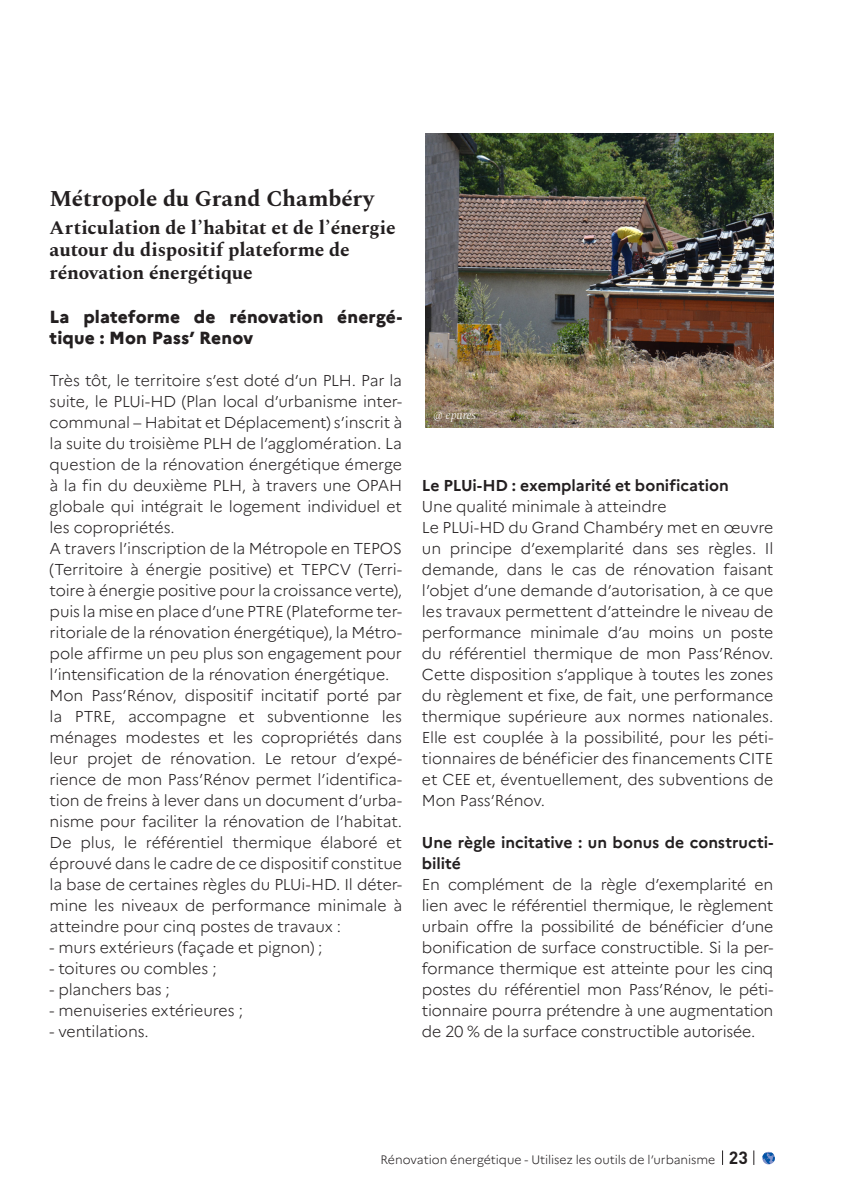
<style>
.page{position:relative;width:844px;height:1191px;background:#fff}
.page>*{position:absolute;margin:0;border:0;box-sizing:border-box;transform-origin:0 0}
.Titre_gras_Spectral{font:700 22.75px "Spectral";letter-spacing:-.01em;color:#231f20}
.Titre_gras_Spectral-2{font:700 19.25px/22.8px "Spectral";letter-spacing:-.005em;color:#231f20}
.Texte_courant_justif{font:800 17.5px/21px "Marianne";letter-spacing:.005em;color:#231f20}
.Texte_courant_justif-2{font:300 15.75px/21px "Marianne";letter-spacing:-.01em;color:#231f20;text-align:justify}
.Texte_courant_justif-3{font:700 15.75px/21px "Marianne";letter-spacing:-.005em;color:#231f20}
.t1{font:300 12.25px "Marianne";letter-spacing:-.005em;color:#231f20}
.Sommaire_-_Titre_noi{font:italic 300 12.25px "Spectral";letter-spacing:-.015em;color:#fff}
.s1{font-family:"DIN Pro";font-weight:700;font-size:17.5px}
</style>
<div class="page">
<svg style="left:762px;top:1151px;width:12px;height:13px"></svg>
<svg style="left:753px;top:1150px;width:1px;height:15px"></svg>
<svg style="left:722px;top:1150px;width:1px;height:15px"></svg>
<img style="left:426px;top:134px;width:347px;height:294px">
<p class="Titre_gras_Spectral" style="left:50px;top:182px;width:326px">Métropole du Grand Chambéry</p>
<p class="Titre_gras_Spectral-2" style="left:50px;top:216px;width:347px">Articulation de l’habitat et de l’énergie autour du dispositif plateforme de rénovation énergétique</p>
<p class="Texte_courant_justif" style="left:50px;top:306px;width:354px">La plateforme de rénovation énergé&shy;tique : Mon Pass’ Renov</p>
<p class="Texte_courant_justif-2" style="left:50px;top:369px;width:354px">Très tôt, le territoire s’est doté d’un PLH. Par la suite, le PLUi-HD (Plan local d’urbanisme inter&shy;communal – Habitat et Déplacement) s’inscrit à la suite du troisième PLH de l’agglomération. La question de la rénovation énergétique émerge à la fin du deuxième PLH, à travers une OPAH globale qui intégrait le logement individuel et les copropriétés.</p>
<p class="Texte_courant_justif-2" style="left:50px;top:537px;width:354px">A travers l’inscription de la Métropole en TEPOS (Territoire à énergie positive) et TEPCV (Terri&shy;toire à énergie positive pour la croissance verte), puis la mise en place d’une PTRE (Plateforme ter&shy;ritoriale de la rénovation énergétique), la Métro&shy;pole affirme un peu plus son engagement pour l’intensification de la rénovation énergétique.</p>
<p class="Texte_courant_justif-2" style="left:50px;top:684px;width:354px">Mon Pass’Rénov, dispositif incitatif porté par la PTRE, accompagne et subventionne les ménages modestes et les copropriétés dans leur projet de rénovation. Le retour d’expé&shy;rience de mon Pass’Rénov permet l’identifica&shy;tion de freins à lever dans un document d’urba&shy;nisme pour faciliter la rénovation de l’habitat.<br>De plus, le référentiel thermique élaboré et éprouvé dans le cadre de ce dispositif constitue la base de certaines règles du PLUi-HD. Il déter&shy;mine les niveaux de performance minimale à atteindre pour cinq postes de travaux :</p>
<p class="Texte_courant_justif-2" style="left:50px;top:936px;width:274px">- murs extérieurs (façade et pignon) ;</p>
<p class="Texte_courant_justif-2" style="left:50px;top:957px;width:168px">- toitures ou combles ;</p>
<p class="Texte_courant_justif-2" style="left:50px;top:978px;width:122px">- planchers bas ;</p>
<p class="Texte_courant_justif-2" style="left:50px;top:999px;width:195px">- menuiseries extérieures ;</p>
<p class="Texte_courant_justif-2" style="left:50px;top:1020px;width:101px">- ventilations.</p>
<p class="Sommaire_-_Titre_noi" style="left:433px;top:406px;width:44px">@ epures</p>
<p class="Texte_courant_justif-3" style="left:422px;top:474px;width:308px">Le PLUi-HD : exemplarité et bonification</p>
<p class="Texte_courant_justif-2" style="left:422px;top:495px;width:246px">Une qualité minimale à atteindre</p>
<p class="Texte_courant_justif-2" style="left:422px;top:516px;width:353px">Le PLUi-HD du Grand Chambéry met en œuvre un principe d’exemplarité dans ses règles. Il demande, dans le cas de rénovation faisant l’objet d’une demande d’autorisation, à ce que les travaux permettent d’atteindre le niveau de performance minimale d’au moins un poste du référentiel thermique de mon Pass’Rénov.<br>Cette disposition s’applique à toutes les zones du règlement et fixe, de fait, une performance thermique supérieure aux normes nationales.<br>Elle est couplée à la possibilité, pour les péti&shy;tionnaires de bénéficier des financements CITE et CEE et, éventuellement, des subventions de Mon Pass’Rénov.</p>
<p class="Texte_courant_justif-3" style="left:422px;top:831px;width:353px">Une règle incitative : un bonus de constructi&shy;bilité</p>
<p class="Texte_courant_justif-2" style="left:422px;top:873px;width:353px">En complément de la règle d’exemplarité en lien avec le référentiel thermique, le règlement urbain offre la possibilité de bénéficier d’une bonification de surface constructible. Si la per&shy;formance thermique est atteinte pour les cinq postes du référentiel mon Pass’Rénov, le péti&shy;tionnaire pourra prétendre à une augmentation de 20 % de la surface constructible autorisée.</p>
<p class="t1" style="left:380px;top:1151px;width:369px">Rénovation énergétique - Utilisez les outils de l’urbanisme <span class="s1">23</span></p>
</div>
